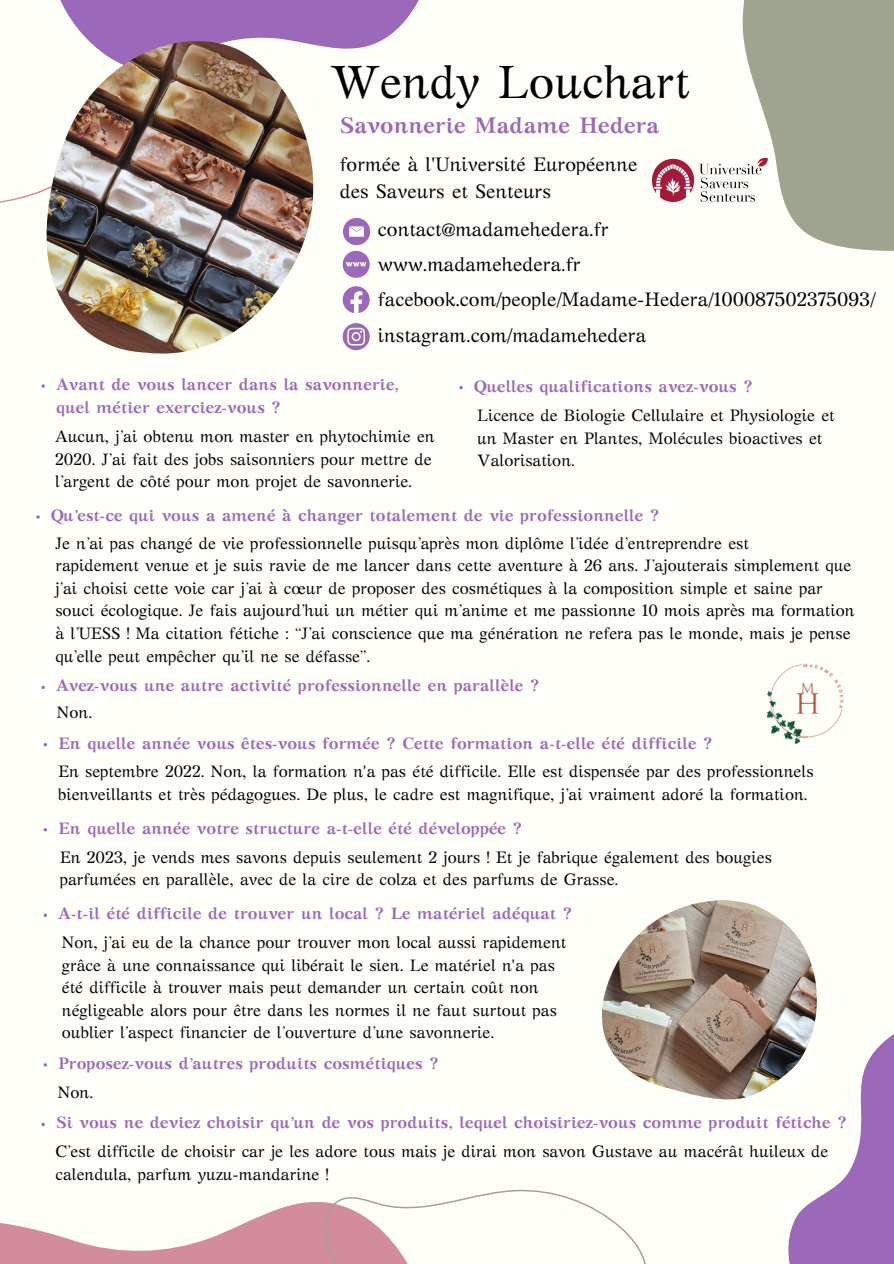
<style>
.page{position:relative;width:894px;height:1264px;background:#fff}
.page>*{position:absolute;margin:0;border:0;box-sizing:border-box;transform-origin:0 0}
.t1{font:46.5px "GFS Artemisia";color:#000}
.t2{font:700 22.5px "GFS Artemisia";color:#9c68ba}
.t3{font:19.5px/27px "GFS Artemisia";color:#000}
.t4{font:16.5px/22.5px "GFS Artemisia";color:#000}
.t5{font:700 16.5px/22.5px "GFS Artemisia";color:#9c68ba}
</style>
<div class="page">
<div style="left:0;top:0;width:893px;height:1263px;background:#fffffa"></div>
<svg style="left:739px;top:0;width:154px;height:251px"></svg>
<svg style="left:0;top:0;width:419px;height:231px"></svg>
<img style="left:652px;top:158px;width:115px;height:43px">
<div style="left:343px;top:218px;width:27px;height:27px;background:#9c68ba;border-radius:50%"></div>
<svg style="left:349px;top:226px;width:15px;height:11px"></svg>
<svg style="left:342px;top:251px;width:27px;height:27px"></svg>
<svg style="left:342px;top:286px;width:27px;height:27px"></svg>
<svg style="left:342px;top:323px;width:27px;height:27px"></svg>
<svg style="left:0;top:914px;width:294px;height:349px"></svg>
<svg style="left:788px;top:986px;width:105px;height:277px"></svg>
<svg style="left:294px;top:1189px;width:352px;height:74px"></svg>
<img style="left:47px;top:41px;width:266px;height:313px">
<img style="left:602px;top:900px;width:214px;height:201px">
<svg style="left:41px;top:384px;width:4px;height:4px"></svg>
<svg style="left:36px;top:515px;width:4px;height:3px"></svg>
<svg style="left:41px;top:685px;width:4px;height:4px"></svg>
<img style="left:766px;top:663px;width:78px;height:82px">
<svg style="left:41px;top:1122px;width:4px;height:4px"></svg>
<p class="t1" style="left:330px;top:65px;width:361px">Wendy Louchart</p>
<p class="t2" style="left:339px;top:117px;width:321px">Savonnerie Madame Hedera</p>
<p class="t3" style="left:339px;top:152px;width:299px">formée à l'Université Européenne des Saveurs et Senteurs</p>
<p class="t3" style="left:378px;top:217px;width:232px">contact@madamehedera.fr</p>
<p class="t3" style="left:378px;top:253px;width:204px">www.madamehedera.fr</p>
<p class="t3" style="left:378px;top:288px;width:499px">facebook.com/people/Madame-Hedera/100087502375093/</p>
<p class="t3" style="left:378px;top:323px;width:270px">instagram.com/madamehedera</p>
<p class="t5" style="left:56px;top:374px;width:344px">Avant de vous lancer dans la savonnerie, quel métier exerciez-vous ?</p>
<p class="t4" style="left:55px;top:426px;width:381px">Aucun, j’ai obtenu mon master en phytochimie en<br>2020. J’ai fait des jobs saisonniers pour mettre de</p>
<p class="t4" style="left:55px;top:471px;width:358px">l’argent de côté pour mon projet de savonnerie.</p>
<p class="t5" style="left:51px;top:505px;width:609px">Qu’est-ce qui vous a amené à changer totalement de vie professionnelle ?</p>
<p class="t4" style="left:55px;top:533px;width:694px">Je n’ai pas changé de vie professionnelle puisqu’après mon diplôme l’idée d’entreprendre est</p>
<p class="t4" style="left:55px;top:556px;width:800px">rapidement venue et je suis ravie de me lancer dans cette aventure à 26 ans. J’ajouterais simplement que j’ai choisi cette voie car j’ai à cœur de proposer des cosmétiques à la composition simple et saine par souci écologique. Je fais aujourd’hui un métier qui m’anime et me passionne 10 mois après ma formation à l’UESS ! Ma citation fétiche : “J’ai conscience que ma génération ne refera pas le monde, mais je pense qu’elle peut empêcher qu’il ne se défasse”.</p>
<p class="t5" style="left:474px;top:376px;width:280px">Quelles qualifications avez-vous ?</p>
<p class="t4" style="left:477px;top:406px;width:359px">Licence de Biologie Cellulaire et Physiologie et un Master en Plantes, Molécules bioactives et</p>
<p class="t4" style="left:477px;top:451px;width:100px">Valorisation.</p>
<p class="t5" style="left:56px;top:676px;width:484px">Avez-vous une autre activité professionnelle en parallèle ?</p>
<p class="t4" style="left:57px;top:702px;width:37px">Non.</p>
<p class="t5" style="left:58px;top:733px;width:655px">En quelle année vous êtes-vous formée ? Cette formation a-t-elle été difficile ?</p>
<p class="t4" style="left:58px;top:762px;width:756px">En septembre 2022. Non, la formation n'a pas été difficile. Elle est dispensée par des professionnels</p>
<p class="t4" style="left:58px;top:784px;width:751px">bienveillants et très pédagogues. De plus, le cadre est magnifique, j’ai vraiment adoré la formation.</p>
<p class="t5" style="left:58px;top:818px;width:465px">En quelle année votre structure a-t-elle été développée ?</p>
<p class="t4" style="left:60px;top:847px;width:713px">En 2023, je vends mes savons depuis seulement 2 jours ! Et je fabrique également des bougies</p>
<p class="t4" style="left:60px;top:870px;width:560px">parfumées en parallèle, avec de la cire de colza et des parfums de Grasse.</p>
<p class="t5" style="left:58px;top:903px;width:515px">A-t-il été difficile de trouver un local ? Le matériel adéquat ?</p>
<p class="t4" style="left:62px;top:932px;width:506px">Non, j’ai eu de la chance pour trouver mon local aussi rapidement grâce à une connaissance qui libérait le sien. Le matériel n'a pas été difficile à trouver mais peut demander un certain coût non négligeable alors pour être dans les normes il ne faut surtout pas oublier l’aspect financier de l’ouverture d’une savonnerie.</p>
<p class="t5" style="left:58px;top:1053px;width:382px">Proposez-vous d’autres produits cosmétiques ?</p>
<p class="t4" style="left:58px;top:1082px;width:37px">Non.</p>
<p class="t5" style="left:56px;top:1112px;width:792px">Si vous ne deviez choisir qu’un de vos produits, lequel choisiriez-vous comme produit fétiche ?</p>
<p class="t4" style="left:55px;top:1142px;width:774px">C’est difficile de choisir car je les adore tous mais je dirai mon savon Gustave au macérât huileux de</p>
<p class="t4" style="left:55px;top:1164px;width:274px">calendula, parfum yuzu-mandarine !</p>
</div>
